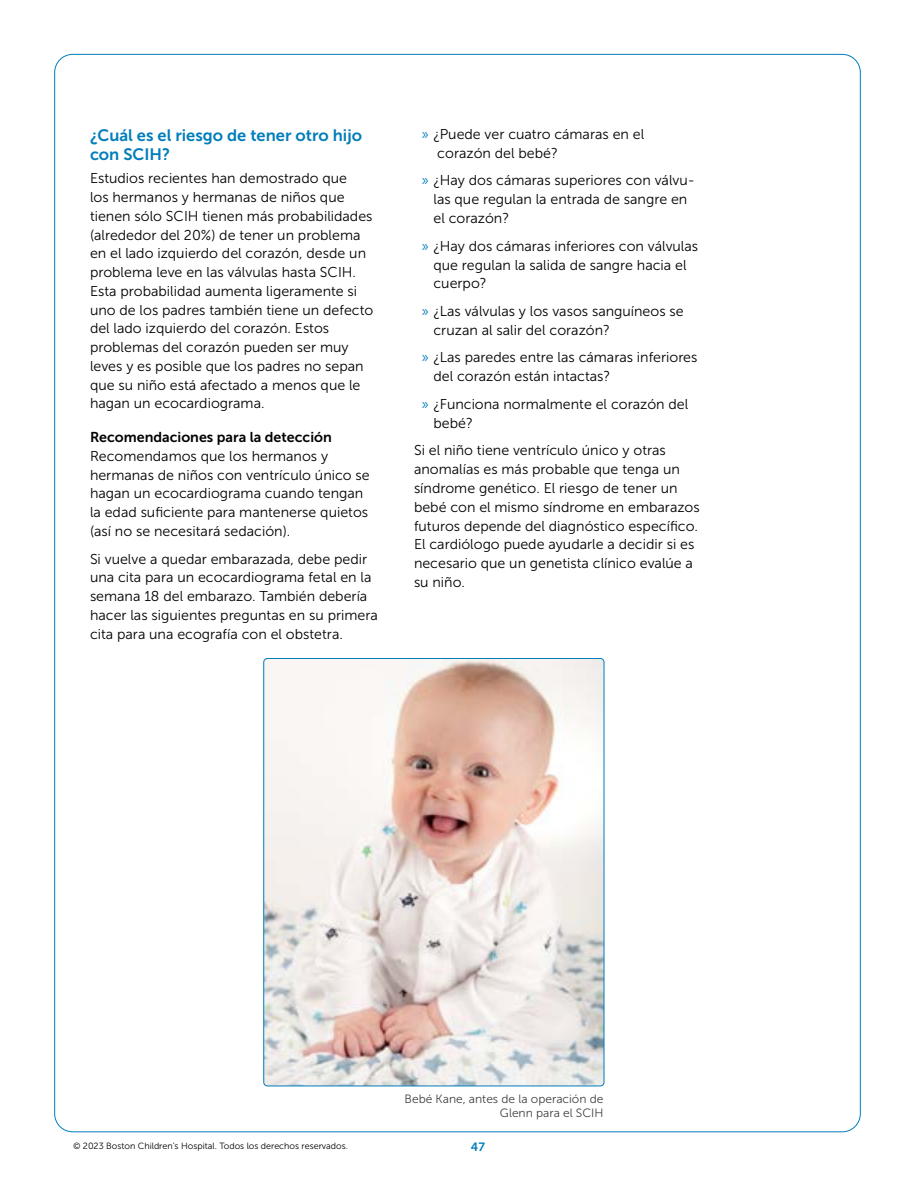
<style>
.page{position:relative;width:918px;height:1188px;background:#fff}
.page>*{position:absolute;margin:0;border:0;box-sizing:border-box;transform-origin:0 0}
.t1{font:16.5px/19.5px "Museo Sans 700";color:#007dba}
.t2{font:14.25px/18.8px "Museo Sans 300";color:#000}
.t3{font:14.25px "Museo Sans 700";color:#000}
.t4{font:12px/14.4px "Museo Sans 300";color:#414042;text-align:right}
.t5{font:12px "Museo Sans 700";color:#007dba}
.t6{font:9px "Museo Sans 300";color:#000}
.s1{color:#007dba}
</style>
<div class="page">
<img style="left:264px;top:658px;width:340px;height:428px">
<div style="left:263px;top:658px;width:341px;height:428px;border:1px solid #007dba;border-radius:4px"></div>
<p class="t1" style="left:90px;top:125px;width:274px">¿Cuál es el riesgo de tener otro hijo con SCIH?</p>
<p class="t2" style="left:90px;top:169px;width:285px">Estudios recientes han demostrado que<br>los hermanos y hermanas de niños que tienen sólo SCIH tienen más probabilidades (alrededor del 20%) de tener un problema en el lado izquierdo del corazón, desde un problema leve en las válvulas hasta SCIH.<br>Esta probabilidad aumenta ligeramente si uno de los padres también tiene un defecto del lado izquierdo del corazón. Estos problemas del corazón pueden ser muy leves y es posible que los padres no sepan que su niño está afectado a menos que le hagan un ecocardiograma.</p>
<p class="t3" style="left:90px;top:429px;width:243px">Recomendaciones para la detección</p>
<p class="t2" style="left:90px;top:447px;width:281px">Recomendamos que los hermanos y hermanas de niños con ventrículo único se hagan un ecocardiograma cuando tengan la edad suficiente para mantenerse quietos (así no se necesitará sedación).</p>
<p class="t2" style="left:90px;top:549px;width:289px">Si vuelve a quedar embarazada, debe pedir una cita para un ecocardiograma fetal en la semana 18 del embarazo. También debería hacer las siguientes preguntas en su primera cita para una ecografía con el obstetra.</p>
<p class="t2" style="left:437px;top:125px;width:208px;text-indent:-16px"><span class="s1">»</span> ¿Puede ver cuatro cámaras en el corazón del bebé?</p>
<p class="t2" style="left:433px;top:171px;width:263px;text-indent:-12px"><span class="s1">»</span> ¿Hay dos cámaras superiores con válvu&shy;las que regulan la entrada de sangre en el corazón?</p>
<p class="t2" style="left:433px;top:237px;width:266px;text-indent:-12px"><span class="s1">»</span> ¿Hay dos cámaras inferiores con válvulas que regulan la salida de sangre hacia el cuerpo?</p>
<p class="t2" style="left:433px;top:302px;width:252px;text-indent:-12px"><span class="s1">»</span> ¿Las válvulas y los vasos sanguíneos se cruzan al salir del corazón?</p>
<p class="t2" style="left:433px;top:348px;width:266px;text-indent:-12px"><span class="s1">»</span> ¿Las paredes entre las cámaras inferiores del corazón están intactas?</p>
<p class="t2" style="left:433px;top:395px;width:256px;text-indent:-12px"><span class="s1">»</span> ¿Funciona normalmente el corazón del bebé?</p>
<p class="t2" style="left:414px;top:441px;width:287px">Si el niño tiene ventrículo único y otras anomalías es más probable que tenga un síndrome genético. El riesgo de tener un bebé con el mismo síndrome en embarazos futuros depende del diagnóstico específico.<br>El cardiólogo puede ayudarle a decidir si es necesario que un genetista clínico evalúe a su niño.</p>
<p class="t4" style="left:405px;top:1092px;width:200px">Bebé Kane, antes de la operación de<br>Glenn para el SCIH</p>
<p class="t6" style="left:73px;top:1141px;width:277px">© 2023 Boston Children’s Hospital. Todos los derechos reservados.</p>
<p class="t5" style="left:471px;top:1140px;width:15px">47</p>
</div>
